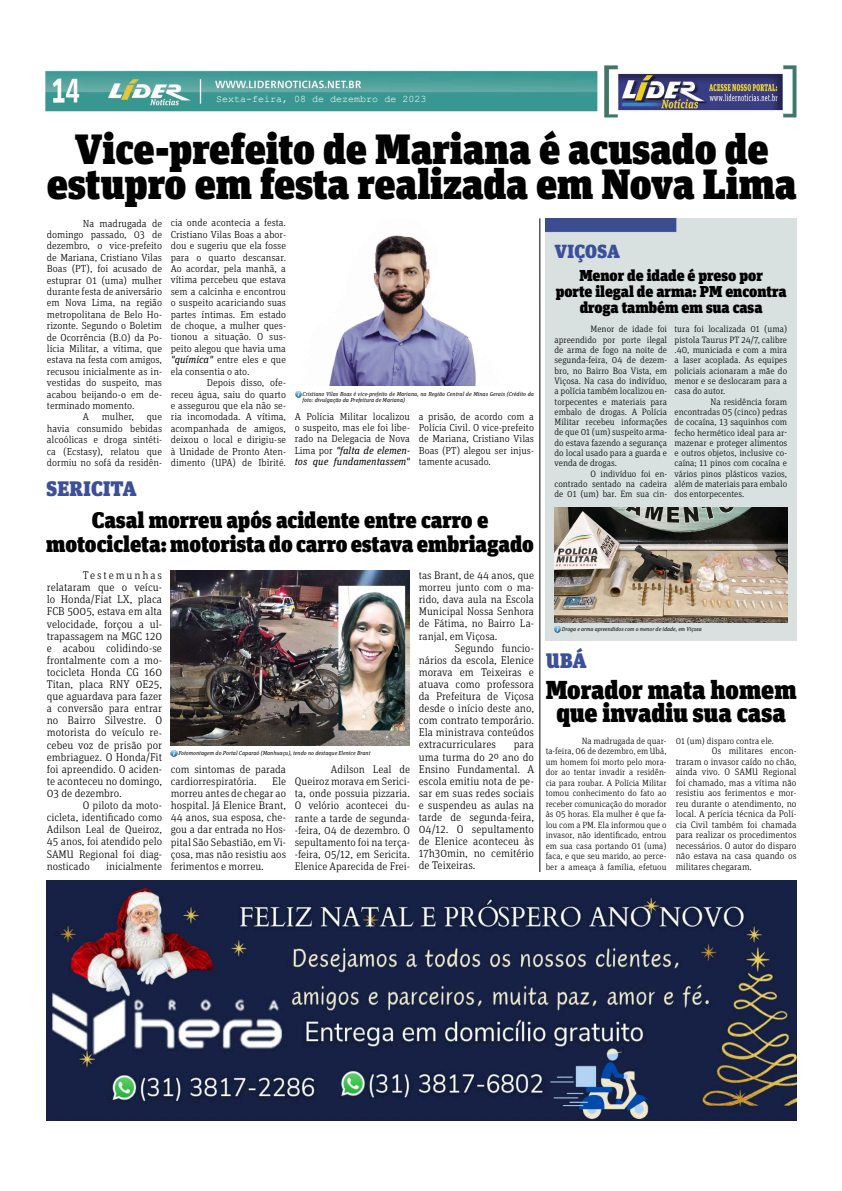
<style>
.page{position:relative;width:842px;height:1191px;background:#fff}
.page>*{position:absolute;margin:0;border:0;box-sizing:border-box;transform-origin:0 0}
.t1{font:900 42.3px/35px "Unit Slab Pro";color:#000;text-align:center}
.t2{font:900 26px/23px "Unit Slab Pro";color:#000;text-align:center}
.t3{font:900 22.6px/24px "Unit Slab Pro";color:#000;text-align:center}
.t4{font:900 21px "Unit Slab Pro";letter-spacing:.01em;color:#3b4f9a}
.t5{font:900 19px "Unit Slab Pro";letter-spacing:.01em;color:#3b4f9a}
.t6{font:900 15.8px/16px "Unit Slab Pro";color:#000;text-align:center}
.t7{font:300 11.2px/12.1px "Unit Slab Pro";color:#000;text-align:justify}
.t8{font:300 11px/12.1px "Unit Slab Pro";color:#000;text-align:justify}
.t9{font:300 10.3px/11.4px "Unit Slab Pro";color:#000;text-align:justify}
.t10{font:300 10.2px/11.4px "Unit Slab Pro";color:#000;text-align:justify}
.t11{font:10px "Courier New";color:#fff}
.t12{font:300 9.5px/10.5px "Unit Slab Pro";color:#000;text-align:justify}
.t13{font:300 9.2px/10.3px "Unit Slab Pro";color:#000;text-align:justify}
.t14{font:300 9px/10.5px "Unit Slab Pro";color:#000;text-align:justify}
.t15{font:italic 5.8px/5.8px "Unit Slab Pro";color:#000}
.t16{font:italic 5.6px "Unit Slab Pro";color:#000}
.s1{font-weight:400;font-style:italic}
</style>
<div class="page">
<img style="left:45px;top:65px;width:751px;height:52px">
<hr style="left:539px;top:218px;width:1px;height:654px;background:#000">
<img style="left:47px;top:880px;width:749px;height:240px">
<svg style="left:295px;top:391px;width:6px;height:6px"></svg>
<svg style="left:171px;top:751px;width:6px;height:6px"></svg>
<img style="left:329px;top:235px;width:147px;height:151px">
<img style="left:171px;top:570px;width:239px;height:175px">
<div style="left:546px;top:218px;width:250px;height:422px;background:#d8e1df"></div>
<img style="left:554px;top:507px;width:233px;height:115px">
<svg style="left:554px;top:626px;width:6px;height:6px"></svg>
<p class="t11" style="left:216px;top:93px;width:212px">Sexta-feira, 08 de dezembro de 2023</p>
<h1 class="t1" style="left:47px;top:129px;width:751px">Vice-prefeito de Mariana é acusado de estupro em festa realizada em Nova Lima</h1>
<p class="t10" style="left:171px;top:217px;width:117px">cia onde acontecia a festa.<br>Cristiano Vilas Boas a abor&shy;dou e sugeriu que ela fosse para o quarto descansar.<br>Ao acordar, pela manhã, a vítima percebeu que estava sem a calcinha e encontrou o suspeito acariciando suas partes íntimas. Em estado de choque, a mulher ques&shy;tionou a situação. O sus&shy;peito alegou que havia uma <span class="s1">"química"</span> entre eles e que ela consentia o ato.</p>
<p class="t10" style="left:171px;top:376px;width:117px;text-indent:36px">Depois disso, ofe&shy;receu água, saiu do quarto e assegurou que ela não se&shy;ria incomodada. A vítima, acompanhada de amigos, deixou o local e dirigiu-se à Unidade de Pronto Aten&shy;dimento (UPA) de Ibirité.</p>
<p class="t9" style="left:47px;top:217px;width:117px;text-indent:36px">Na madrugada de domingo passado, 03 de dezembro, o vice-prefeito de Mariana, Cristiano Vilas Boas (PT), foi acusado de estuprar 01 (uma) mulher durante festa de aniversário em Nova Lima, na região metropolitana de Belo Ho&shy;rizonte. Segundo o Boletim de Ocorrência (B.0) da Po&shy;lícia Militar, a vítima, que estava na festa com amigos, recusou inicialmente as in&shy;vestidas do suspeito, mas acabou beijando-o em de&shy;terminado momento.</p>
<p class="t10" style="left:83px;top:411px;width:8px">A</p>
<p class="t10" style="left:102px;top:411px;width:34px">mulher,</p>
<h3 class="t5" style="left:555px;top:237px;width:67px">VIÇOSA</h3>
<h3 class="t6" style="left:556px;top:266px;width:232px">Menor de idade é preso por<br>porte ilegal de arma: PM encontra droga também em sua casa</h3>
<p class="t13" style="left:554px;top:324px;width:114px;text-indent:36px">Menor de idade foi apreendido por porte ilegal de arma de fogo na noite de segunda-feira, 04 de dezem&shy;bro, no Bairro Boa Vista, em Viçosa. Na casa do indivíduo, a polícia também localizou en&shy;torpecentes e materiais para embalo de drogas. A Polícia Militar recebeu informações de que 01 (um) suspeito arma&shy;do estava fazendo a segurança do local usado para a guarda e venda de drogas.</p>
<p class="t13" style="left:554px;top:468px;width:114px;text-indent:36px">O indivíduo foi en&shy;contrado sentado na cadeira de 01 (um) bar. Em sua cin-</p>
<p class="t13" style="left:674px;top:324px;width:114px">tura foi localizada 01 (uma) pistola Taurus PT 24/7, calibre .40, municiada e com a mira a laser acoplada. As equipes policiais acionaram a mãe do menor e se deslocaram para a casa do autor.</p>
<p class="t13" style="left:674px;top:396px;width:114px;text-indent:36px">Na residência foram encontradas 05 (cinco) pedras de cocaína, 13 saquinhos com fecho hermético ideal para ar&shy;mazenar e proteger alimentos e outros objetos, inclusive co&shy;caína; 11 pinos com cocaína e vários pinos plásticos vazios, além de materiais para embalo dos entorpecentes.</p>
<p class="t15" style="left:303px;top:391px;width:233px">Cristiano Vilas Boas é vice-prefeito de Mariana, na Região Central de Minas Gerais (Crédito da foto: divulgação da Prefeitura de Mariana)</p>
<p class="t10" style="left:295px;top:410px;width:117px">A Polícia Militar localizou o suspeito, mas ele foi libe&shy;rado na Delegacia de Nova Lima por <span class="s1">"falta de elemen&shy;tos que fundamentassem"</span></p>
<p class="t10" style="left:419px;top:410px;width:117px">a prisão, de acordo com a Polícia Civil. O vice-prefeito de Mariana, Cristiano Vilas Boas (PT) alegou ser injus&shy;tamente acusado.</p>
<p class="t10" style="left:47px;top:411px;width:117px;text-indent:100px">que havia consumido bebidas alcoólicas e droga sintéti&shy;ca (Ecstasy), relatou que dormiu no sofá da residên-</p>
<h3 class="t4" style="left:46px;top:473px;width:92px">SERICITA</h3>
<h3 class="t3" style="left:46px;top:507px;width:489px">Casal morreu após acidente entre carro e motocicleta: motorista do carro estava embriagado</h3>
<p class="t7" style="left:47px;top:569px;width:117px;text-indent:36px">Testemunhas relataram que o veícu&shy;lo Honda/Fiat LX, placa FCB 5005, estava em alta velocidade, forçou a ul&shy;trapassagem na MGC 120 e acabou colidindo-se frontalmente com a mo&shy;tocicleta Honda CG 160<br>Titan, placa RNY 0E25, que aguardava para fazer a conversão para entrar no Bairro Silvestre. O motorista do veículo re&shy;cebeu voz de prisão por embriaguez. O Honda/Fit foi apreendido. O aciden&shy;te aconteceu no domingo, 03 de dezembro.</p>
<p class="t8" style="left:47px;top:799px;width:117px;text-indent:36px">O piloto da moto&shy;cicleta, identificado como Adilson Leal de Queiroz, 45 anos, foi atendido pelo SAMU Regional foi diag&shy;nosticado</p>
<p class="t8" style="left:106px;top:859px;width:58px">inicialmente</p>
<p class="t15" style="left:178px;top:750px;width:194px">Fotomontagem do Portal Caparaó (Manhuaçu), tendo no destaque Elenice Brant</p>
<p class="t8" style="left:171px;top:762px;width:117px">com sintomas de parada cardiorrespiratória.</p>
<p class="t8" style="left:171px;top:775px;width:117px;text-indent:101px">Ele morreu antes de chegar ao hospital. Já Elenice Brant, 44 anos, sua esposa, che&shy;gou a dar entrada no Hos&shy;pital São Sebastião, em Vi&shy;çosa, mas não resistiu aos ferimentos e morreu.</p>
<p class="t8" style="left:295px;top:763px;width:117px;text-indent:36px">Adilson Leal de Queiroz morava em Serici&shy;ta, onde possuia pizzaria.<br>O velório acontecei du&shy;rante a tarde de segunda--feira, 04 de dezembro. O sepultamento foi na terça--feira, 05/12, em Sericita.<br>Elenice Aparecida de Frei-</p>
<p class="t8" style="left:419px;top:569px;width:117px">tas Brant, de 44 anos, que morreu junto com o ma&shy;rido, dava aula na Escola Municipal Nossa Senhora de Fátima, no Bairro La&shy;ranjal, em Viçosa.</p>
<p class="t7" style="left:419px;top:641px;width:117px;text-indent:36px">Segundo funcio&shy;nários da escola, Elenice morava em Teixeiras e atuava como professora da Prefeitura de Viçosa desde o início deste ano, com contrato temporário.<br>Ela ministrava conteúdos extracurriculares</p>
<p class="t7" style="left:419px;top:738px;width:117px;text-indent:95px">para uma turma do 2º ano do Ensino Fundamental. A escola emitiu nota de pe&shy;sar em suas redes sociais e suspendeu as aulas na tarde de segunda-feira, 04/12. O sepultamento de Elenice aconteceu às 17h30min, no cemitério de Teixeiras.</p>
<p class="t16" style="left:562px;top:625px;width:142px">Droga e arma apreendidos com o menor de idade, em Viçosa</p>
<h3 class="t4" style="left:546px;top:645px;width:43px">UBÁ</h3>
<h2 class="t2" style="left:546px;top:676px;width:252px">Morador mata homem que invadiu sua casa</h2>
<p class="t14" style="left:546px;top:735px;width:122px;text-indent:36px">Na madrugada de quar&shy;ta-feira, 06 de dezembro, em Ubá, um homem foi morto pelo mora&shy;dor ao tentar invadir a residên&shy;cia para roubar. A Polícia Militar tomou conhecimento do fato ao receber comunicação do morador às 05 horas. Ela mulher é que fa&shy;lou com a PM. Ela informou que o invasor, não identificado, entrou em sua casa portando 01 (uma) faca, e que seu marido, ao perce&shy;ber a ameaça à família, efetuou</p>
<p class="t14" style="left:676px;top:735px;width:100px">01 (um) disparo contra ele.</p>
<p class="t12" style="left:676px;top:745px;width:122px;text-indent:36px">Os militares encon&shy;traram o invasor caído no chão, ainda vivo. O SAMU Regional foi chamado, mas a vítima não resistiu aos ferimentos e mor&shy;reu durante o atendimento, no local. A perícia técnica da Polí&shy;cia Civil também foi chamada para realizar os procedimentos necessários. O autor do disparo não estava na casa quando os militares chegaram.</p>
</div>
